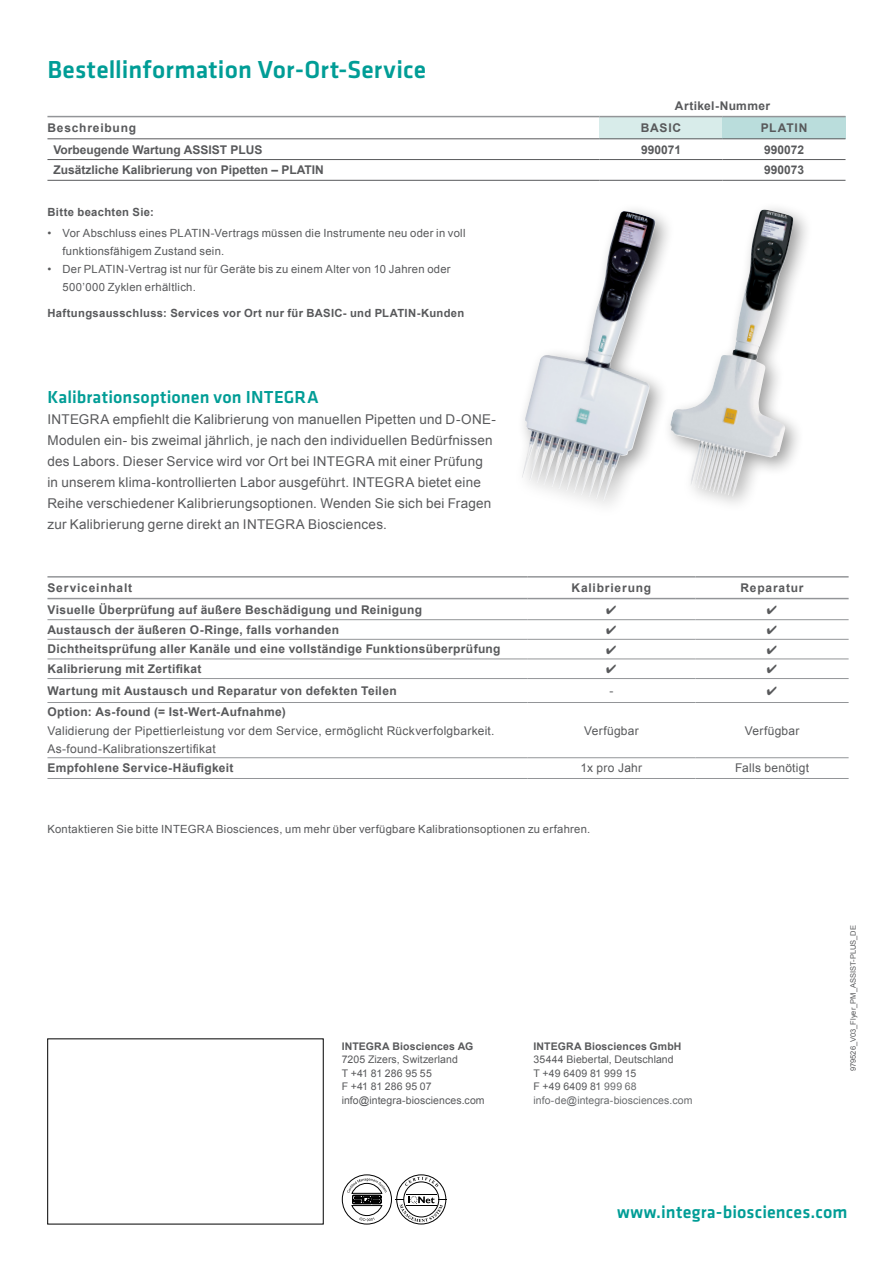
<style>
.page{position:relative;width:893px;height:1263px;background:#fff}
.page>*{position:absolute;margin:0;border:0;box-sizing:border-box;transform-origin:0 0}
.t1{font:500 25.5px "Klavika Basic";letter-spacing:.005em;color:#009d96}
.t2{font:500 18px "Klavika Basic";letter-spacing:.005em;color:#009d96}
.t3{font:13.5px/21px "Arial";letter-spacing:.02em;color:#58595b}
.t4{font:700 12px "Arial";letter-spacing:.025em;color:#58595b}
.t5{font:12px/18px "Arial";letter-spacing:.02em;color:#58595b}
.t6{font:700 12px "Arial";color:#58595b}
.t7{font:700 12px "Arial";letter-spacing:.065em;color:#58595b}
.t8{font:700 12px "Arial";letter-spacing:.07em;color:#58595b}
.t9{font:11.25px/18px "Arial";letter-spacing:.025em;color:#58595b}
.t10{font:700 11.25px "Arial";letter-spacing:.03em;color:#58595b}
.t11{font:10.5px/13.5px "Arial";letter-spacing:.01em;color:#58595b}
.t12{font:700 10.5px "Arial";letter-spacing:.01em;color:#58595b}
.t13{font:7.5px "Arial";color:#58595b}
.s1{color:#6a6c6e}
</style>
<div class="page">
<div style="left:662px;top:201px;width:151px;height:314px;background:#000;opacity:.4"></div>
<img style="left:676px;top:210px;width:86px;height:282px">
<div style="left:513px;top:202px;width:163px;height:317px;background:#000;opacity:.4"></div>
<img style="left:522px;top:211px;width:134px;height:290px">
<div style="left:599px;top:117px;width:123px;height:22px;background:#d8ecea"></div>
<div style="left:722px;top:117px;width:123px;height:22px;background:#badddc"></div>
<hr style="left:722px;top:116px;width:123px;height:1px;background:#939598">
<hr style="left:47px;top:116px;width:552px;height:1px;background:#939598">
<hr style="left:599px;top:116px;width:123px;height:1px;background:#939598">
<hr style="left:47px;top:159px;width:552px;height:1px;background:#58595b">
<hr style="left:599px;top:159px;width:123px;height:1px;background:#58595b">
<hr style="left:722px;top:159px;width:123px;height:1px;background:#58595b">
<hr style="left:47px;top:138px;width:552px;height:1px;background:#58595b">
<hr style="left:599px;top:138px;width:123px;height:1px;background:#58595b">
<hr style="left:722px;top:138px;width:123px;height:1px;background:#58595b">
<hr style="left:47px;top:180px;width:552px;height:1px;background:#58595b">
<hr style="left:599px;top:180px;width:123px;height:1px;background:#58595b">
<hr style="left:722px;top:180px;width:123px;height:1px;background:#58595b">
<hr style="left:47px;top:619px;width:480px;height:1px;background:#939598">
<hr style="left:527px;top:619px;width:168px;height:1px;background:#939598">
<hr style="left:695px;top:619px;width:154px;height:1px;background:#939598">
<hr style="left:47px;top:639px;width:480px;height:1px;background:#939598">
<hr style="left:527px;top:639px;width:168px;height:1px;background:#939598">
<hr style="left:695px;top:639px;width:154px;height:1px;background:#939598">
<hr style="left:47px;top:658px;width:480px;height:1px;background:#939598">
<hr style="left:527px;top:658px;width:168px;height:1px;background:#939598">
<hr style="left:695px;top:658px;width:154px;height:1px;background:#939598">
<hr style="left:527px;top:678px;width:168px;height:1px;background:#939598">
<hr style="left:695px;top:678px;width:154px;height:1px;background:#939598">
<hr style="left:47px;top:678px;width:480px;height:1px;background:#939598">
<hr style="left:47px;top:702px;width:480px;height:1px;background:#939598">
<hr style="left:527px;top:702px;width:168px;height:1px;background:#939598">
<hr style="left:695px;top:702px;width:154px;height:1px;background:#939598">
<hr style="left:47px;top:757px;width:480px;height:1px;background:#939598">
<hr style="left:527px;top:757px;width:168px;height:1px;background:#939598">
<hr style="left:695px;top:757px;width:154px;height:1px;background:#939598">
<hr style="left:47px;top:778px;width:480px;height:1px;background:#939598">
<hr style="left:527px;top:778px;width:168px;height:1px;background:#939598">
<hr style="left:695px;top:778px;width:154px;height:1px;background:#939598">
<hr style="left:47px;top:576px;width:480px;height:2px;background:#939598">
<hr style="left:47px;top:598px;width:480px;height:1px;background:#939598">
<hr style="left:527px;top:576px;width:168px;height:2px;background:#939598">
<hr style="left:695px;top:576px;width:154px;height:2px;background:#939598">
<hr style="left:527px;top:598px;width:168px;height:1px;background:#939598">
<hr style="left:695px;top:598px;width:154px;height:1px;background:#939598">
<svg style="left:342px;top:1174px;width:104px;height:50px"></svg>
<h1 class="t1" style="left:47px;top:53px;width:380px">Bestellinformation Vor-Ort-Service</h1>
<p class="t4" style="left:675px;top:98px;width:97px">Artikel-Nummer</p>
<p class="t7" style="left:47px;top:120px;width:90px">Beschreibung</p>
<p class="t4" style="left:641px;top:120px;width:42px">BASIC</p>
<p class="t4" style="left:761px;top:120px;width:48px">PLATIN</p>
<p class="t6" style="left:53px;top:141px;width:210px">Vorbeugende Wartung ASSIST PLUS</p>
<p class="t4" style="left:641px;top:141px;width:42px">990071</p>
<p class="t4" style="left:764px;top:141px;width:42px">990072</p>
<p class="t6" style="left:53px;top:162px;width:272px">Zusätzliche Kalibrierung von Pipetten – PLATIN</p>
<p class="t4" style="left:764px;top:162px;width:42px">990073</p>
<p class="t10" style="left:47px;top:204px;width:108px">Bitte beachten Sie:</p>
<p class="t9" style="left:62px;top:224px;width:405px;text-indent:-15px">• Vor Abschluss eines PLATIN-Vertrags müssen die Instrumente neu oder in voll funktionsfähigem Zustand sein.</p>
<p class="t9" style="left:62px;top:260px;width:390px;text-indent:-15px">• Der PLATIN-Vertrag ist nur für Geräte bis zu einem Alter von 10 Jahren oder<br>500’000 Zyklen erhältlich.</p>
<p class="t10" style="left:47px;top:306px;width:418px">Haftungsausschluss: Services vor Ort nur für BASIC- und PLATIN-Kunden</p>
<h2 class="t2" style="left:47px;top:385px;width:273px">Kalibrationsoptionen von INTEGRA</h2>
<p class="t3" style="left:47px;top:409px;width:450px">INTEGRA empfiehlt die Kalibrierung von manuellen Pipetten und D-ONE-Modulen ein- bis zweimal jährlich, je nach den individuellen Bedürfnissen des Labors. Dieser Service wird vor Ort bei INTEGRA mit einer Prüfung in unserem klima-kontrollierten Labor ausgeführt. INTEGRA bietet eine Reihe verschiedener Kalibrierungsoptionen. Wenden Sie sich bei Fragen zur Kalibrierung gerne direkt an INTEGRA Biosciences.</p>
<p class="t7" style="left:47px;top:580px;width:86px">Serviceinhalt</p>
<p class="t7" style="left:572px;top:580px;width:81px">Kalibrierung</p>
<p class="t8" style="left:740px;top:580px;width:65px">Reparatur</p>
<p class="t4" style="left:47px;top:601px;width:376px">Visuelle Überprüfung auf äußere Beschädigung und Reinigung</p>
<p class="t4" style="left:47px;top:622px;width:293px">Austausch der äußeren O-Ringe, falls vorhanden</p>
<p class="t4" style="left:47px;top:641px;width:455px">Dichtheitsprüfung aller Kanäle und eine vollständige Funktionsüberprüfung</p>
<p class="t4" style="left:47px;top:661px;width:156px">Kalibrierung mit Zertifikat</p>
<p class="t4" style="left:47px;top:683px;width:351px">Wartung mit Austausch und Reparatur von defekten Teilen</p>
<p class="t5" style="left:609px;top:682px;width:5px">-</p>
<p class="t4" style="left:47px;top:704px;width:240px">Option: As-found (= Ist-Wert-Aufnahme)</p>
<p class="t5" style="left:47px;top:721px;width:449px">Validierung der Pipettierleistung vor dem Service, ermöglicht Rückverfolgbarkeit.<br>As-found-Kalibrationszertifikat</p>
<p class="t5" style="left:584px;top:721px;width:56px">Verfügbar</p>
<p class="t5" style="left:745px;top:721px;width:56px">Verfügbar</p>
<p class="t4" style="left:47px;top:760px;width:188px">Empfohlene Service-Häufigkeit</p>
<p class="t5" style="left:581px;top:759px;width:63px">1x pro Jahr</p>
<p class="t5" style="left:735px;top:759px;width:76px">Falls benötigt</p>
<p class="t9" style="left:47px;top:820px;width:544px">Kontaktieren Sie bitte INTEGRA Biosciences, um mehr über verfügbare Kalibrationsoptionen zu erfahren.</p>
<p class="t12" style="left:342px;top:1039px;width:133px">INTEGRA Biosciences AG</p>
<p class="t11" style="left:342px;top:1053px;width:144px">7205 Zizers, Switzerland<br>T +41 81 286 95 55<br>F +41 81 286 95 07 info@integra-biosciences.com</p>
<p class="t12" style="left:533px;top:1039px;width:150px">INTEGRA Biosciences GmbH</p>
<p class="t11" style="left:533px;top:1053px;width:160px">35444 Biebertal, Deutschland<br>T +49 6409 81 999 15<br>F +49 6409 81 <span class="s1">999 68 info-de@integra-biosciences.com</span></p>
<p class="t13" style="left:848px;top:1071px;width:147px;rotate:-90deg">979526_V03_Flyer_PM_ASSIST-PLUS_DE</p>
<h2 class="t2" style="left:617px;top:1200px;width:232px">www.integra-biosciences.com</h2>
</div>
